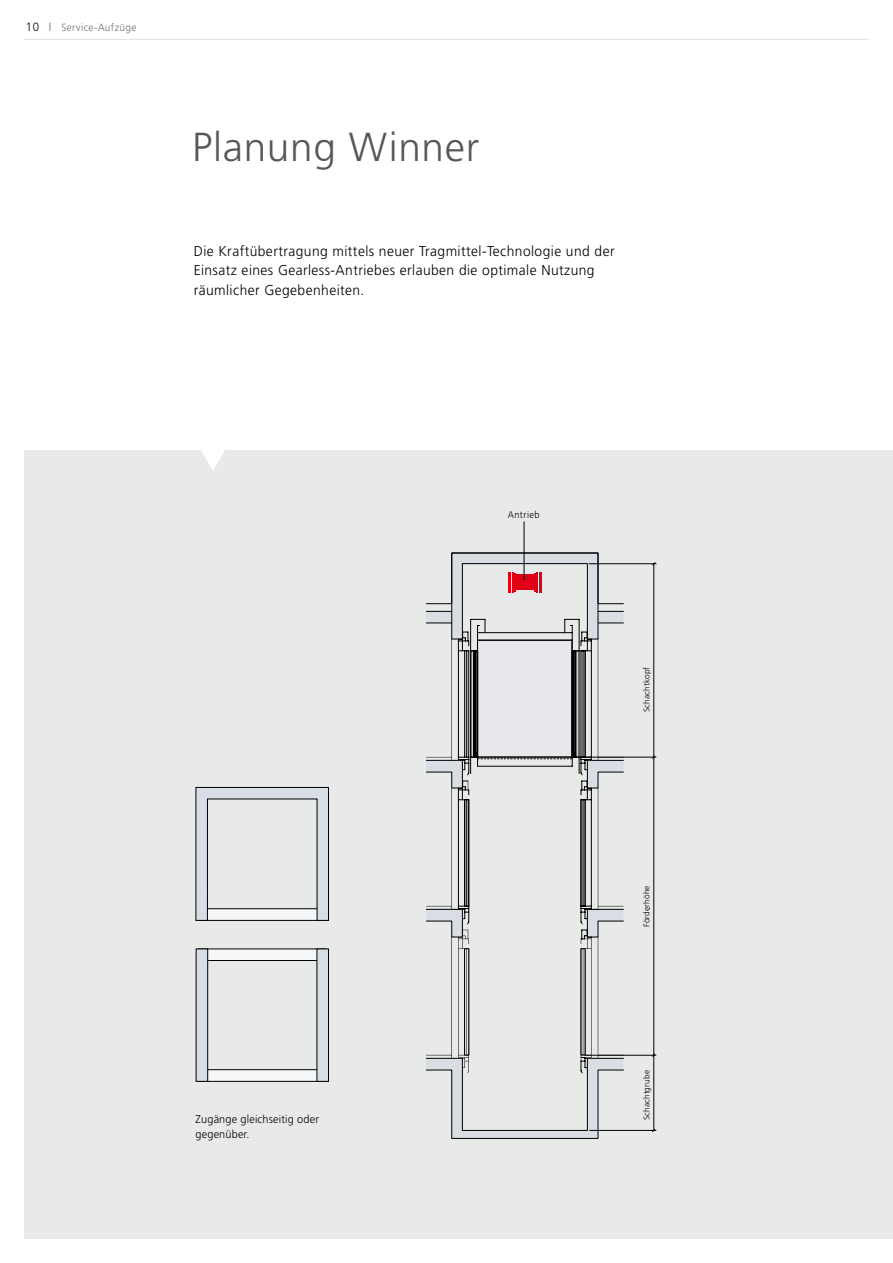
<style>
.page{position:relative;width:893px;height:1263px;background:#fff}
.page>*{position:absolute;margin:0;border:0;box-sizing:border-box;transform-origin:0 0}
.t1{font:300 40.5px "Frutiger";letter-spacing:.02em;color:#565757}
.t2{font:300 14.25px/19px "Frutiger";letter-spacing:.03em;color:#000}
.t3{font:300 11.25px/15px "Frutiger";letter-spacing:.015em;color:#000}
.t4{font:300 10.5px "Frutiger";letter-spacing:.04em;color:#6e6f70;scale:.95 1}
.t5{font:300 9.75px "Frutiger";letter-spacing:.05em;color:#000;scale:.95 1}
.t6{font:300 8.25px "Frutiger";letter-spacing:.02em;color:#000}
.s1{font-size:12px;color:#000}
.s2{font-size:12px}
</style>
<div class="page">
<hr style="left:24px;top:39px;width:845px;height:1px;background:#e2e3e4">
<div style="left:24px;top:450px;width:869px;height:789px;background:#e8e9e9"></div>
<svg style="left:201px;top:450px;width:24px;height:20px"></svg>
<hr style="left:585px;top:757px;width:71px;height:1px;background:#000">
<hr style="left:585px;top:1055px;width:71px;height:1px;background:#000">
<hr style="left:589px;top:1130px;width:67px;height:1px;background:#000">
<hr style="left:653px;top:563px;width:1px;height:568px;background:#000">
<svg style="left:652px;top:755px;width:4px;height:4px"></svg>
<svg style="left:652px;top:1053px;width:4px;height:4px"></svg>
<hr style="left:589px;top:563px;width:67px;height:1px;background:#000">
<svg style="left:426px;top:552px;width:198px;height:587px"></svg>
<hr style="left:524px;top:521px;width:1px;height:58px;background:#000">
<div style="left:198px;top:1069px;width:128px;height:12px;background:#f5f6f7;border:1px solid #000"></div>
<div style="left:198px;top:949px;width:128px;height:12px;background:#f5f6f7;border:1px solid #000"></div>
<svg style="left:316px;top:948px;width:13px;height:134px"></svg>
<svg style="left:196px;top:948px;width:12px;height:134px"></svg>
<svg style="left:195px;top:787px;width:134px;height:134px"></svg>
<p class="t4" style="left:26px;top:22px;width:118px"><span class="s1">10</span> <span class="s2">I</span> Service-Aufzüge</p>
<h1 class="t1" style="left:192px;top:124px;width:289px">Planung Winner</h1>
<p class="t2" style="left:194px;top:242px;width:422px">Die Kraftübertragung mittels neuer Tragmittel-Technologie und der<br>Einsatz eines Gearless-Antriebes erlauben die optimale Nutzung räumlicher Gegebenheiten.</p>
<p class="t3" style="left:196px;top:1112px;width:125px">Zugänge gleichseitig oder gegenüber.</p>
<p class="t5" style="left:508px;top:509px;width:35px">Antrieb</p>
<p class="t6" style="left:642px;top:712px;width:47px;rotate:-90deg">Schachtkopf</p>
<p class="t6" style="left:642px;top:927px;width:43px;rotate:-90deg">Förderhöhe</p>
<p class="t6" style="left:642px;top:1120px;width:52px;rotate:-90deg">Schachtgrube</p>
</div>
